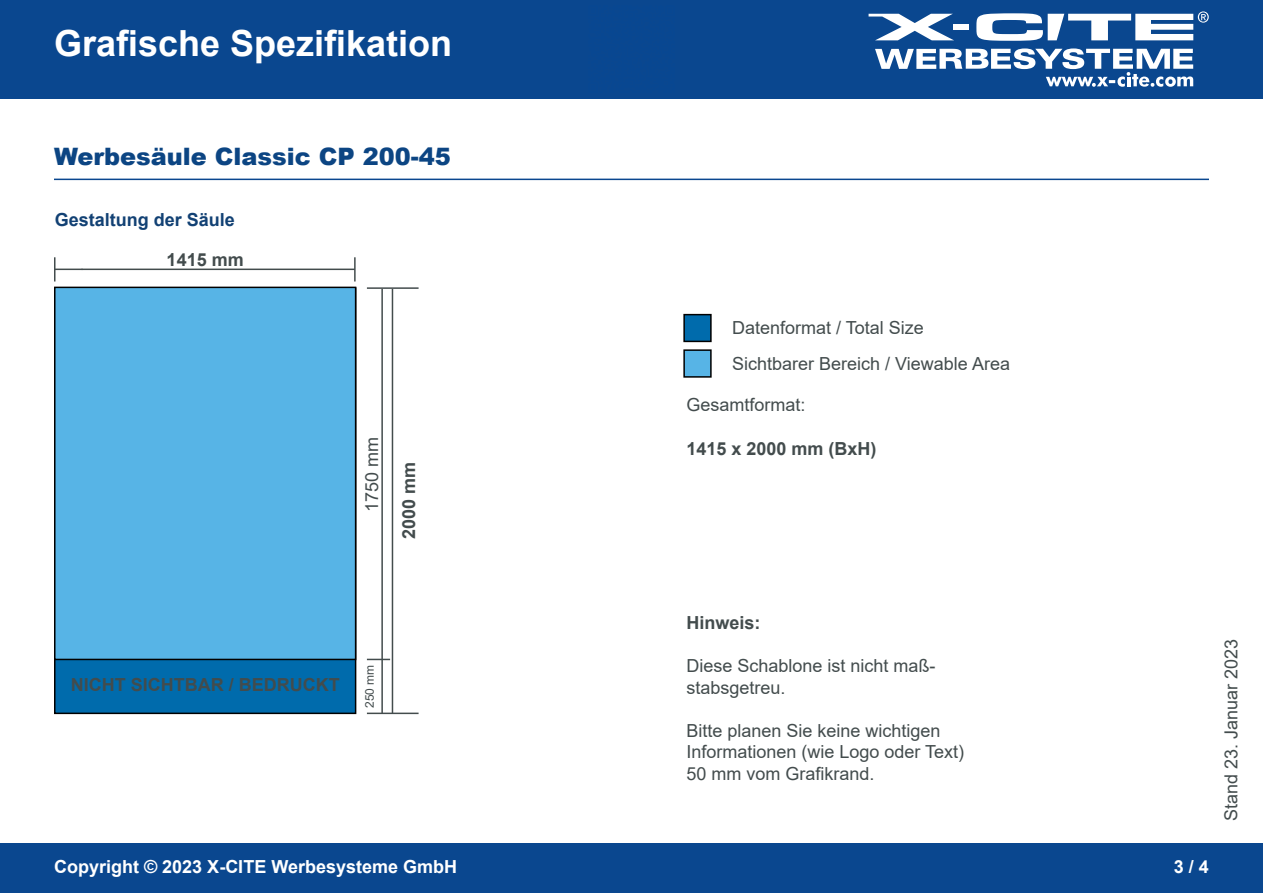
<style>
.page{position:relative;width:1263px;height:893px;background:#fff}
.page>*{position:absolute;margin:0;border:0;box-sizing:border-box;transform-origin:0 0}
.t1{font:700 36px "Arial";color:#fff}
.t2{font:900 24px "Arial";color:#0c4583}
.t3{font:18px/21.6px "Arial";color:#434c4d}
.t4{font:700 18px "Arial";color:#434c4d}
.t5{font:700 18px "Arial";color:#fff}
.t6{font:700 18px "Arial";color:#124174}
.t7{font:12px "Arial";color:#434c4d}
</style>
<div class="page">
<div style="left:0;top:0;width:1263px;height:98px;background:#0a478f"></div>
<div style="left:0;top:844px;width:1263px;height:49px;background:#0a478f"></div>
<svg style="left:868px;top:14px;width:85px;height:26px"></svg>
<div style="left:953px;top:24px;width:15px;height:6px;background:#fff"></div>
<svg style="left:875px;top:48px;width:318px;height:39px"></svg>
<svg style="left:976px;top:11px;width:233px;height:30px"></svg>
<hr style="left:54px;top:179px;width:1155px;height:1px;background:#0a478f">
<hr style="left:367px;top:287px;width:52px;height:2px;background:#434c4d">
<svg style="left:367px;top:659px;width:23px;height:1px"></svg>
<hr style="left:367px;top:713px;width:52px;height:1px;background:#434c4d">
<hr style="left:392px;top:289px;width:1px;height:424px;background:#434c4d">
<hr style="left:381px;top:289px;width:2px;height:424px;background:#434c4d">
<hr style="left:82px;top:269px;width:273px;height:1px;background:#434c4d">
<hr style="left:54px;top:257px;width:2px;height:24px;background:#434c4d">
<hr style="left:354px;top:257px;width:2px;height:24px;background:#434c4d">
<svg style="left:56px;top:269px;width:26px;height:1px"></svg>
<div style="left:55px;top:288px;width:301px;height:425px;background:#006bac"></div>
<div style="left:684px;top:315px;width:27px;height:26px;background:#006bac"></div>
<div style="left:683px;top:314px;width:29px;height:28px;border:2px solid #000"></div>
<div style="left:684px;top:350px;width:27px;height:27px;background:#57b4e6"></div>
<div style="left:683px;top:349px;width:29px;height:29px;border:2px solid #000"></div>
<div style="left:55px;top:287px;width:301px;height:372px;background:#57b4e6"></div>
<div style="left:54px;top:287px;width:302px;height:373px;border:2px solid #000"></div>
<h1 class="t1" style="left:54px;top:18px;width:400px">Grafische Spezifikation</h1>
<h2 class="t2" style="left:54px;top:139px;width:398px">Werbesäule Classic CP 200-45</h2>
<p class="t6" style="left:55px;top:207px;width:182px">Gestaltung der Säule</p>
<p class="t4" style="left:167px;top:247px;width:79px">1415 mm</p>
<p class="t3" style="left:361px;top:512px;width:77px;rotate:-90deg">1750 mm</p>
<p class="t4" style="left:396px;top:539px;width:79px;rotate:-90deg">2000 mm</p>
<p class="t3" style="left:732px;top:310px;width:279px;line-height:35.5px">Datenformat / Total Size<br>Sichtbarer Bereich / Viewable Area</p>
<p class="t3" style="left:686px;top:394px;width:121px">Gesamtformat:</p>
<p class="t4" style="left:686px;top:436px;width:192px">1415 x 2000 mm (BxH)</p>
<p class="t4" style="left:71px;top:672px;width:270px">NICHT SICHTBAR / BEDRUCKT</p>
<p class="t7" style="left:361px;top:708px;width:45px;rotate:-90deg">250 mm</p>
<p class="t4" style="left:686px;top:610px;width:76px">Hinweis:</p>
<p class="t3" style="left:686px;top:655px;width:251px">Diese Schablone ist nicht maß&shy;stabsgetreu.</p>
<p class="t3" style="left:686px;top:720px;width:279px">Bitte planen Sie keine wichtigen<br>Informationen (wie Logo oder Text)<br>50 mm vom Grafikrand.</p>
<p class="t3" style="left:1220px;top:821px;width:184px;rotate:-90deg">Stand 23. Januar 2023</p>
<p class="t5" style="left:54px;top:854px;width:405px">Copyright © 2023 X-CITE Werbesysteme GmbH</p>
<p class="t5" style="left:1174px;top:854px;width:37px">3 / 4</p>
</div>
